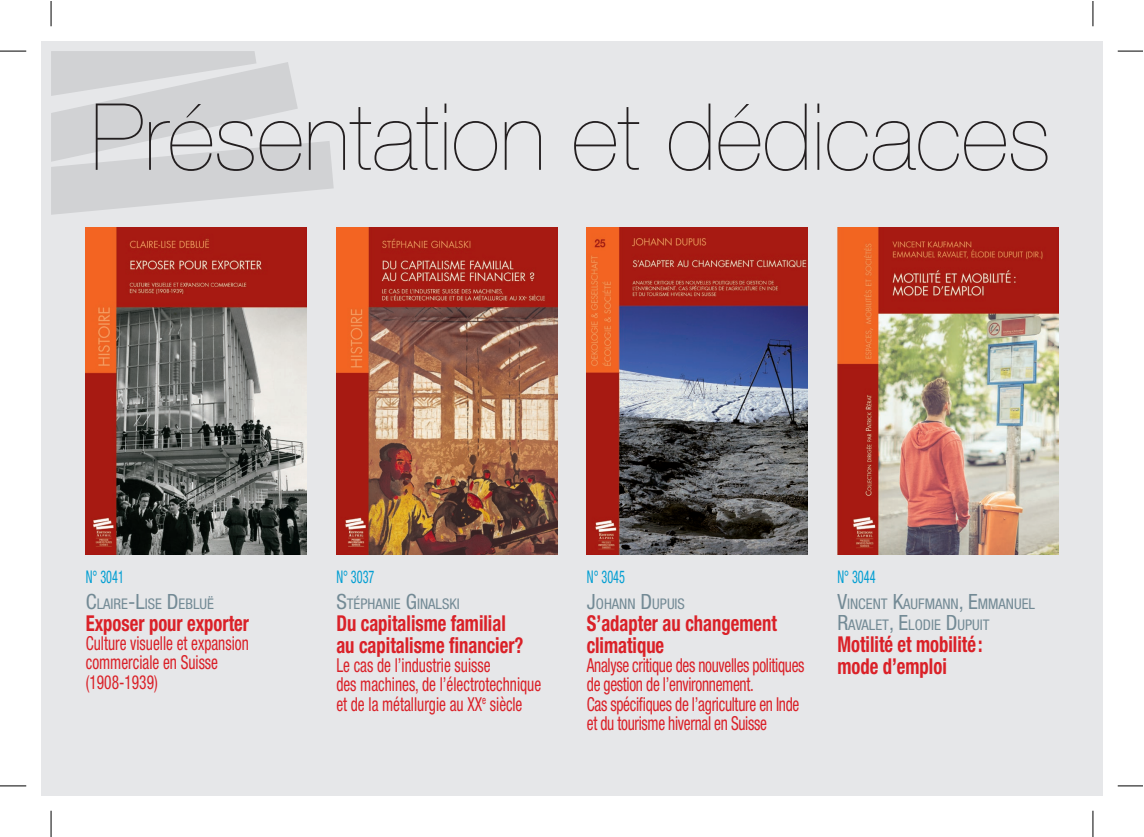
<style>
.page{position:relative;width:1144px;height:837px;background:#fff}
.page>*{position:absolute;margin:0;border:0;box-sizing:border-box;transform-origin:0 0}
.t1{font:200 92.75px "Helvetica Neue";color:#231f20}
.t2{font:700 condensed 21.88px/21.9px "Helvetica Neue";color:#da2128;scale:.85 1}
.t3{font:condensed 19.25px/19.2px "Helvetica Neue";color:#da2128;scale:.8 1}
.t4{font:condensed 19.25px/19.2px "Helvetica Neue";letter-spacing:-.02em;color:#da2128;scale:.8 1}
.t5{font:condensed 17.5px "Helvetica Neue";color:#029ed2;scale:.7 1}
.t6{font:condensed 14.7px/21px "Helvetica Neue";color:#738a95}
.s1{font-size:21px}
</style>
<div class="page">
<div style="left:41px;top:41px;width:1062px;height:754px;background:#e6e7e9"></div>
<svg style="left:51px;top:51px;width:283px;height:164px"></svg>
<img style="left:86px;top:227px;width:221px;height:327px">
<img style="left:336px;top:227px;width:221px;height:327px">
<img style="left:587px;top:227px;width:221px;height:327px">
<img style="left:837px;top:227px;width:221px;height:327px">
<svg style="left:0;top:51px;width:26px;height:1px"></svg>
<svg style="left:1118px;top:51px;width:25px;height:1px"></svg>
<svg style="left:0;top:785px;width:26px;height:1px"></svg>
<svg style="left:1118px;top:785px;width:25px;height:1px"></svg>
<svg style="left:51px;top:2px;width:1px;height:24px"></svg>
<svg style="left:51px;top:810px;width:1px;height:26px"></svg>
<svg style="left:1092px;top:2px;width:1px;height:24px"></svg>
<svg style="left:1092px;top:810px;width:1px;height:26px"></svg>
<h1 class="t1" style="left:91px;top:83px;width:962px">Présentation et dédicaces</h1>
<p class="t5" style="left:86px;top:566px;width:56px">N° 3041</p>
<p class="t6" style="left:86px;top:593px;width:130px"><span class="s1">C</span>LAIRE<span class="s1">-L</span>ISE <span class="s1">D</span>EBLUË</p>
<p class="t2" style="left:86px;top:611px;width:193px">Exposer pour exporter</p>
<p class="t3" style="left:86px;top:633px;width:205px">Culture visuelle et expansion commerciale en Suisse (1908-1939)</p>
<p class="t5" style="left:336px;top:566px;width:56px">N° 3037</p>
<p class="t6" style="left:336px;top:593px;width:125px"><span class="s1">S</span>TÉPHANIE <span class="s1">G</span>INALSKI</p>
<p class="t2" style="left:336px;top:611px;width:222px">Du capitalisme familial au capitalisme financier?</p>
<p class="t3" style="left:336px;top:655px;width:258px">Le cas de l’industrie suisse<br>des machines, de l’électrotechnique et de la métallurgie au XX<sup>e</sup> siècle</p>
<p class="t5" style="left:587px;top:566px;width:56px">N° 3045</p>
<p class="t6" style="left:587px;top:593px;width:100px"><span class="s1">J</span>OHANN <span class="s1">D</span>UPUIS</p>
<p class="t2" style="left:587px;top:611px;width:225px">S’adapter au changement climatique</p>
<p class="t4" style="left:587px;top:655px;width:274px">Analyse critique des nouvelles politiques de gestion de l’environnement.<br>Cas spécifiques de l’agriculture en Inde et du tourisme hivernal en Suisse</p>
<p class="t5" style="left:837px;top:566px;width:56px">N° 3044</p>
<p class="t6" style="left:837px;top:593px;width:199px"><span class="s1">V</span>INCENT <span class="s1">K</span>AUFMANN<span class="s1">, E</span>MMANUEL<br><span class="s1">R</span>AVALET<span class="s1">, E</span>LODIE <span class="s1">D</span>UPUIT</p>
<p class="t2" style="left:837px;top:632px;width:172px">Motilité et mobilité : mode d’emploi</p>
</div>
